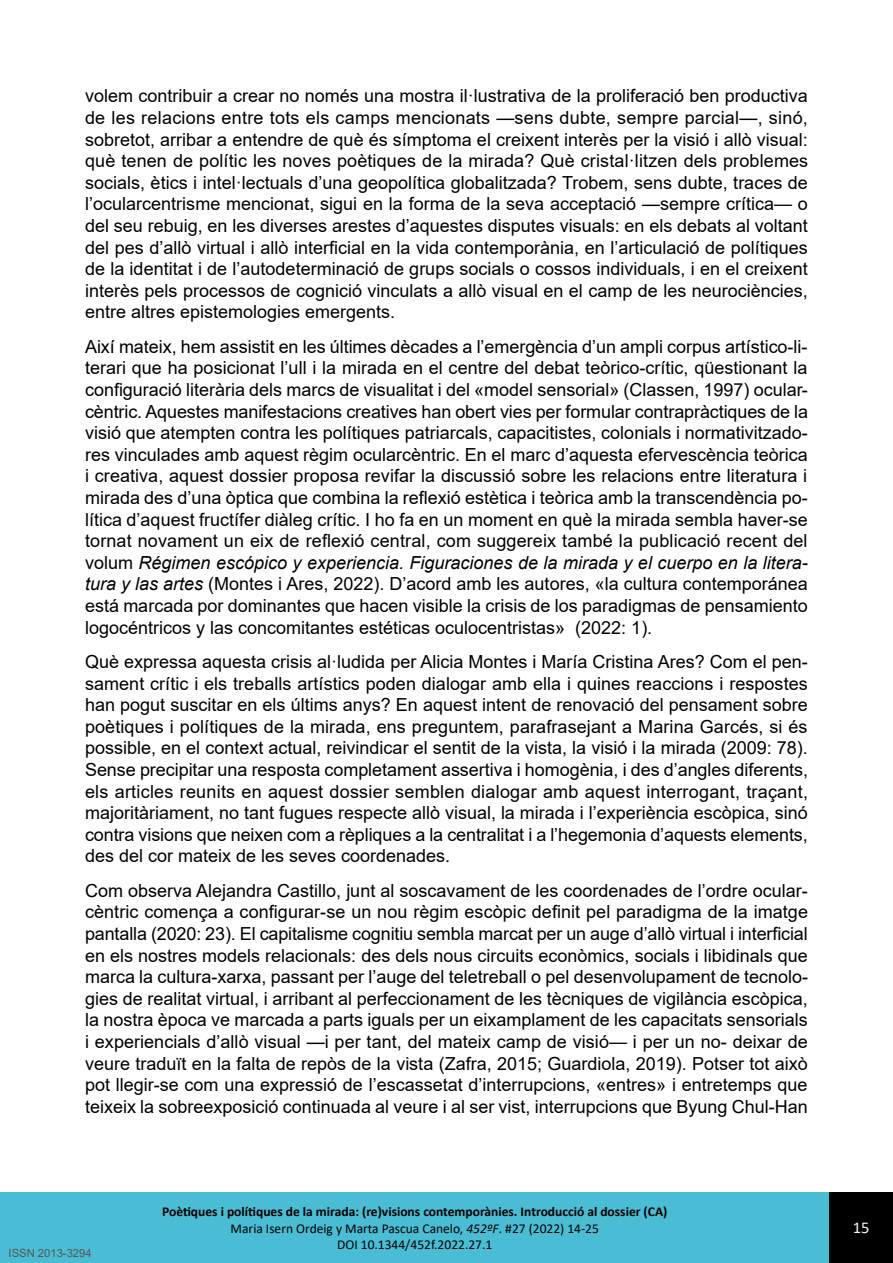
<style>
.page{position:relative;width:893px;height:1263px;background:#fff}
.page>*{position:absolute;margin:0;border:0;box-sizing:border-box;transform-origin:0 0}
.t1{font:18px/21.6px "Arial";color:#000;text-align:justify}
.t2{font:16.5px "Calibri";color:#f8f8f8}
.t3{font:700 13.5px/16.2px "Calibri";color:#000;text-align:center}
.t4{font:11.25px "Arial";color:#575756}
.s1{font-style:italic}
.s2{font-weight:400}
.s3{font-weight:400;font-style:italic}
</style>
<div class="page">
<div style="left:0;top:1192px;width:893px;height:71px;background:#4abdd5"></div>
<div style="left:829px;top:1192px;width:64px;height:71px;background:#000"></div>
<p class="t1" style="left:85px;top:85px;width:725px">volem contribuir a crear no només una mostra il·lustrativa de la proliferació ben productiva de les relacions entre tots els camps mencionats <span class="s1">—</span>sens dubte, sempre parcial<span class="s1">—</span>, sinó, sobretot, arribar a entendre de què és símptoma el creixent interès per la visió i allò visual: què tenen de polític les noves poètiques de la mirada? Què cristal·litzen dels problemes socials, ètics i intel·lectuals d’una geopolítica globalitzada? Trobem, sens dubte, traces de l’ocularcentrisme mencionat, sigui en la forma de la seva acceptació <span class="s1">—</span>sempre crítica— o del seu rebuig, en les diverses arestes d’aquestes disputes visuals: en els debats al voltant del pes d’allò virtual i allò interficial en la vida contemporània, en l’articulació de polítiques de la identitat i de l’autodeterminació de grups socials o cossos individuals, i en el creixent interès pels processos de cognició vinculats a allò visual en el camp de les neurociències, entre altres epistemologies emergents.</p>
<p class="t1" style="left:85px;top:336px;width:725px">Així mateix, hem assistit en les últimes dècades a l’emergència d’un ampli corpus artístico-li&shy;terari que ha posicionat l’ull i la mirada en el centre del debat teòrico-crític, qüestionant la configuració literària dels marcs de visualitat i del «model sensorial» (Classen, 1997) ocular&shy;cèntric. Aquestes manifestacions creatives han obert vies per formular contrapràctiques de la visió que atempten contra les polítiques patriarcals, capacitistes, colonials i normativitzado&shy;res vinculades amb aquest règim ocularcèntric. En el marc d’aquesta efervescència teòrica i creativa, aquest dossier proposa revifar la discussió sobre les relacions entre literatura i mirada des d’una òptica que combina la reflexió estètica i teòrica amb la transcendència po&shy;lítica d’aquest fructífer diàleg crític. I ho fa en un moment en què la mirada sembla haver-se tornat novament un eix de reflexió central, com suggereix també la publicació recent del volum <span class="s1">Régimen escópico y experiencia. Figuraciones de la mirada y el cuerpo en la litera&shy;tura y las artes</span> (Montes i Ares, 2022). D’acord amb les autores, «la cultura contemporánea está marcada por dominantes que hacen visible la crisis de los paradigmas de pensamiento logocéntricos y las concomitantes estéticas oculocentristas» (2022: 1).</p>
<p class="t1" style="left:85px;top:651px;width:725px">Què expressa aquesta crisis al·ludida per Alicia Montes i María Cristina Ares? Com el pen&shy;sament crític i els treballs artístics poden dialogar amb ella i quines reaccions i respostes han pogut suscitar en els últims anys? En aquest intent de renovació del pensament sobre poètiques i polítiques de la mirada, ens preguntem, parafrasejant a Marina Garcés, si és possible, en el context actual, reivindicar el sentit de la vista, la visió i la mirada (2009: 78).<br>Sense precipitar una resposta completament assertiva i homogènia, i des d’angles diferents, els articles reunits en aquest dossier semblen dialogar amb aquest interrogant, traçant, majoritàriament, no tant fugues respecte allò visual, la mirada i l’experiència escòpica, sinó contra visions que neixen com a rèpliques a la centralitat i a l’hegemonia d’aquests elements, des del cor mateix de les seves coordenades.</p>
<p class="t1" style="left:85px;top:880px;width:725px">Com observa Alejandra Castillo, junt al soscavament de les coordenades de l’ordre ocular&shy;cèntric comença a configurar-se un nou règim escòpic definit pel paradigma de la imatge pantalla (2020: 23). El capitalisme cognitiu sembla marcat per un auge d’allò virtual i interficial en els nostres models relacionals: des dels nous circuits econòmics, socials i libidinals que marca la cultura-xarxa, passant per l’auge del teletreball o pel desenvolupament de tecnolo&shy;gies de realitat virtual, i arribant al perfeccionament de les tècniques de vigilància escòpica, la nostra època ve marcada a parts iguals per un eixamplament de les capacitats sensorials i experiencials d’allò visual <span class="s1">—</span>i per tant, del mateix camp de visió— i per un no- deixar de veure traduït en la falta de repòs de la vista (Zafra, 2015; Guardiola, 2019). Potser tot això pot llegir-se com una expressió de l’escassetat d’interrupcions, «entres» i entretemps que teixeix la sobreexposició continuada al veure i al ser vist, interrupcions que Byung Chul-Han</p>
<p class="t4" style="left:9px;top:1247px;width:85px">ISSN 2013-3294</p>
<p class="t3" style="left:162px;top:1205px;width:507px">Poètiques i polítiques de la mirada: (re)visions contemporànies. Introducció al dossier (CA)<br><span class="s2">Maria Isern Ordeig y Marta Pascua Canelo,</span> <span class="s3">452ºF</span><span class="s2">. #27 (2022) 14-25<br>DOI 10.1344/452f.2022.27.1</span></p>
<p class="t2" style="left:853px;top:1220px;width:18px">15</p>
</div>
